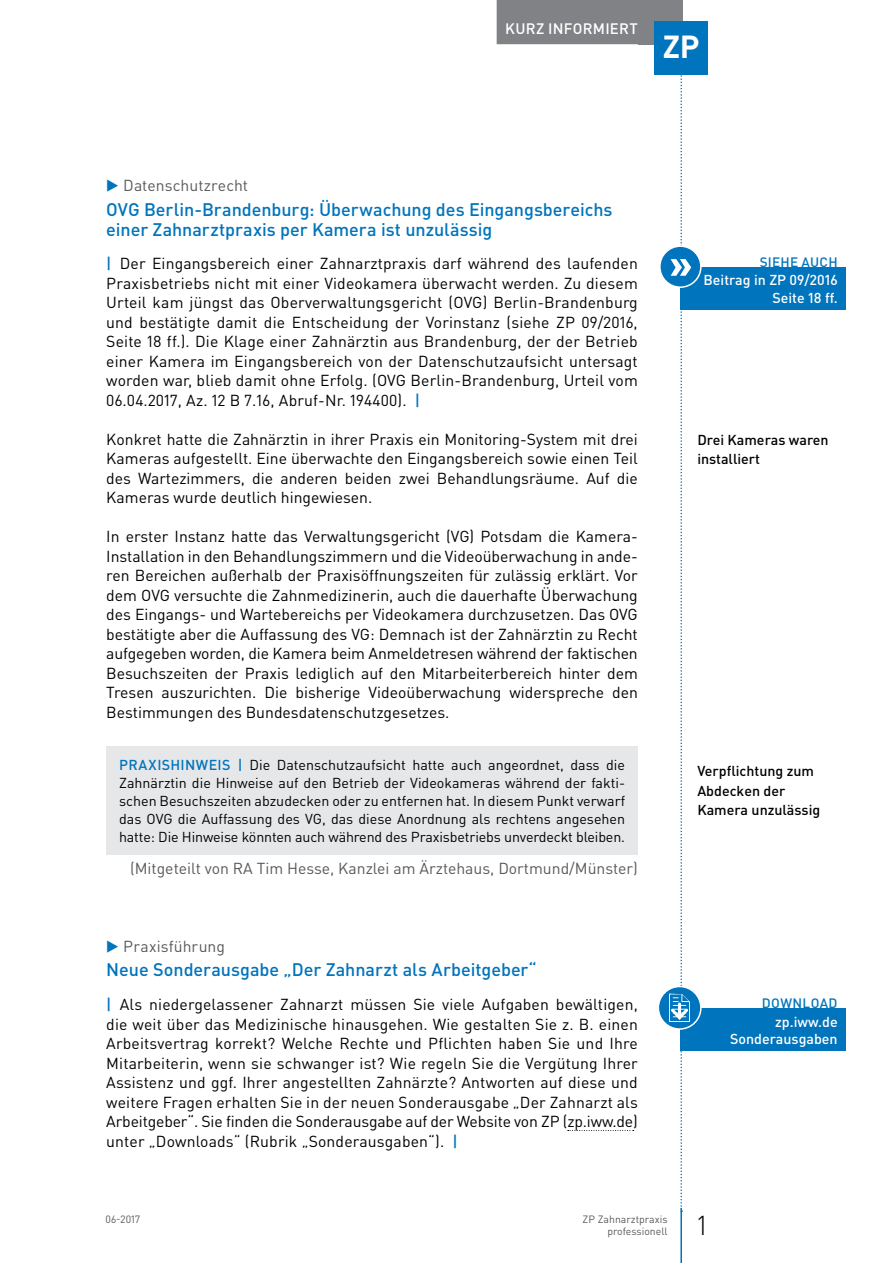
<style>
.page{position:relative;width:893px;height:1263px;background:#fff}
.page>*{position:absolute;margin:0;border:0;box-sizing:border-box;transform-origin:0 0}
.t1{font:700 31.5px "DIN Pro";color:#fff}
.t2{font:300 27px "DIN Pro";color:#000}
.t3{font:500 18px/20.1px "DIN Pro";color:#0074bc}
.t4{font:15.75px/19.5px "DIN Pro";color:#000;text-align:justify}
.t5{font:15.75px "DIN Pro";color:#58595b}
.t6{font:500 15px "DIN Pro";letter-spacing:.015em;color:#fff}
.t7{font:14.25px/18px "DIN Pro";letter-spacing:-.01em;color:#000;text-align:justify}
.t8{font:500 14.25px/19.5px "DIN Pro";color:#000}
.t9{font:500 14.25px/17.2px "DIN Pro";color:#fff;text-align:right}
.t10{font:500 13.5px "DIN Pro";letter-spacing:.02em;color:#0074bc}
.t11{font:10.5px/12.8px "DIN Pro";color:#58595b;text-align:right}
.s1{color:#0074bc}
.s2{font-weight:500;color:#0074bc}
</style>
<div class="page">
<div style="left:638px;top:0;width:44px;height:44px;background:#808285"></div>
<hr style="left:680px;top:1208px;width:2px;height:55px;background:#0074bc">
<div style="left:497px;top:0;width:149px;height:44px;background:#808285"></div>
<div style="left:655px;top:21px;width:53px;height:53px;background:#0074bc"></div>
<div style="left:106px;top:746px;width:532px;height:108px;background:#e6e7e8"></div>
<div style="left:680px;top:267px;width:166px;height:43px;background:#0074bc"></div>
<div style="left:660px;top:246px;width:41px;height:41px;background:#0074bc;border-radius:50%"></div>
<div style="left:659px;top:245px;width:43px;height:43px;border:2px solid #fff;border-radius:50%"></div>
<svg style="left:568px;top:1130px;width:66px;height:1px"></svg>
<div style="left:680px;top:1008px;width:166px;height:43px;background:#0074bc"></div>
<svg style="left:658px;top:986px;width:43px;height:43px"></svg>
<div style="left:658px;top:986px;width:44px;height:44px;border:2px solid #fff;border-radius:50%"></div>
<svg style="left:668px;top:0;width:23px;height:1212px"></svg>
<p class="t6" style="left:505px;top:18px;width:134px">Kurz informiert</p>
<h1 class="t1" style="left:663px;top:26px;width:38px">ZP</h1>
<p class="t5" style="left:106px;top:175px;width:143px"><span class="s1">▶</span> Datenschutzrecht</p>
<p class="t3" style="left:106px;top:198px;width:508px">OVG Berlin-Brandenburg: Überwachung des Eingangsbereichs einer Zahnarztpraxis per Kamera ist unzulässig</p>
<p class="t4" style="left:106px;top:253px;width:533px"><span class="s2">|</span> Der Eingangsbereich einer Zahnarztpraxis darf während des laufenden Praxisbetriebs nicht mit einer Videokamera überwacht werden. Zu diesem Urteil kam jüngst das Oberverwaltungsgericht (OVG) Berlin-Brandenburg und bestätigte damit die Entscheidung der Vorinstanz (siehe ZP 09/2016, Seite 18 ff.). Die Klage einer Zahnärztin aus Brandenburg, der der Betrieb einer Kamera im Eingangsbereich von der Datenschutzaufsicht untersagt worden war, blieb damit ohne Erfolg. (OVG Berlin-Brandenburg, Urteil vom 06.04.2017, Az. 12 B 7.16, Abruf-Nr. 194400). <span class="s2">|</span></p>
<p class="t4" style="left:106px;top:429px;width:533px">Konkret hatte die Zahnärztin in ihrer Praxis ein Monitoring-System mit drei Kameras aufgestellt. Eine überwachte den Eingangsbereich sowie einen Teil des Wartezimmers, die anderen beiden zwei Behandlungsräume. Auf die Kameras wurde deutlich hingewiesen.</p>
<p class="t4" style="left:106px;top:526px;width:533px">In erster Instanz hatte das Verwaltungsgericht (VG) Potsdam die Kamera-Installation in den Behandlungszimmern und die Videoüberwachung in ande&shy;ren Bereichen außerhalb der Praxisöffnungszeiten für zulässig erklärt. Vor dem OVG versuchte die Zahnmedizinerin, auch die dauerhafte Überwachung des Eingangs- und Wartebereichs per Videokamera durchzusetzen. Das OVG bestätigte aber die Auffassung des VG: Demnach ist der Zahnärztin zu Recht aufgegeben worden, die Kamera beim Anmeldetresen während der faktischen Besuchszeiten der Praxis lediglich auf den Mitarbeiterbereich hinter dem Tresen auszurichten. Die bisherige Videoüberwachung widerspreche den Bestimmungen des Bundesdatenschutzgesetzes.</p>
<p class="t7" style="left:119px;top:755px;width:508px"><span class="s2">PRAXISHINWEIS |</span> Die Datenschutzaufsicht hatte auch angeordnet, dass die Zahnärztin die Hinweise auf den Betrieb der Videokameras während der fakti&shy;schen Besuchszeiten abzudecken oder zu entfernen hat. In diesem Punkt verwarf das OVG die Auffassung des VG, das diese Anordnung als rechtens angesehen hatte: Die Hinweise könnten auch während des Praxisbetriebs unverdeckt bleiben.</p>
<p class="t5" style="left:130px;top:857px;width:509px">(Mitgeteilt von RA Tim Hesse, Kanzlei am Ärztehaus, Dortmund/Münster)</p>
<p class="t10" style="left:760px;top:253px;width:79px">SIEHE AUCH</p>
<p class="t9" style="left:703px;top:271px;width:136px">Beitrag in ZP 09/2016<br>Seite 18 ff.</p>
<p class="t8" style="left:697px;top:429px;width:133px">Drei Kameras waren installiert</p>
<p class="t8" style="left:697px;top:761px;width:124px">Verpflichtung zum<br>Abdecken der<br>Kamera unzulässig</p>
<p class="t5" style="left:106px;top:935px;width:120px"><span class="s1">▶</span> Praxisführung</p>
<p class="t3" style="left:106px;top:959px;width:432px">Neue Sonderausgabe „Der Zahnarzt als Arbeitgeber“</p>
<p class="t4" style="left:106px;top:994px;width:533px"><span class="s2">|</span> Als niedergelassener Zahnarzt müssen Sie viele Aufgaben bewältigen, die weit über das Medizinische hinausgehen. Wie gestalten Sie z. B. einen Arbeitsvertrag korrekt? Welche Rechte und Pflichten haben Sie und Ihre Mitarbeiterin, wenn sie schwanger ist? Wie regeln Sie die Vergütung Ihrer Assistenz und ggf. Ihrer angestellten Zahnärzte? Antworten auf diese und weitere Fragen erhalten Sie in der neuen Sonderausgabe „Der Zahnarzt als Arbeitgeber“. Sie finden die Sonderausgabe auf der Website von ZP (zp.iww.de) unter „Downloads“ (Rubrik „Sonderausgaben“). <span class="s2">|</span></p>
<p class="t10" style="left:762px;top:994px;width:77px">DOWN LOAD</p>
<p class="t9" style="left:730px;top:1012px;width:109px">zp.iww.de<br>Sonderausgaben</p>
<p class="t11" style="left:106px;top:1212px;width:36px">06-2017</p>
<p class="t11" style="left:582px;top:1212px;width:87px">ZP Zahnarztpraxis professionell</p>
<h2 class="t2" style="left:697px;top:1207px;width:11px">1</h2>
</div>
